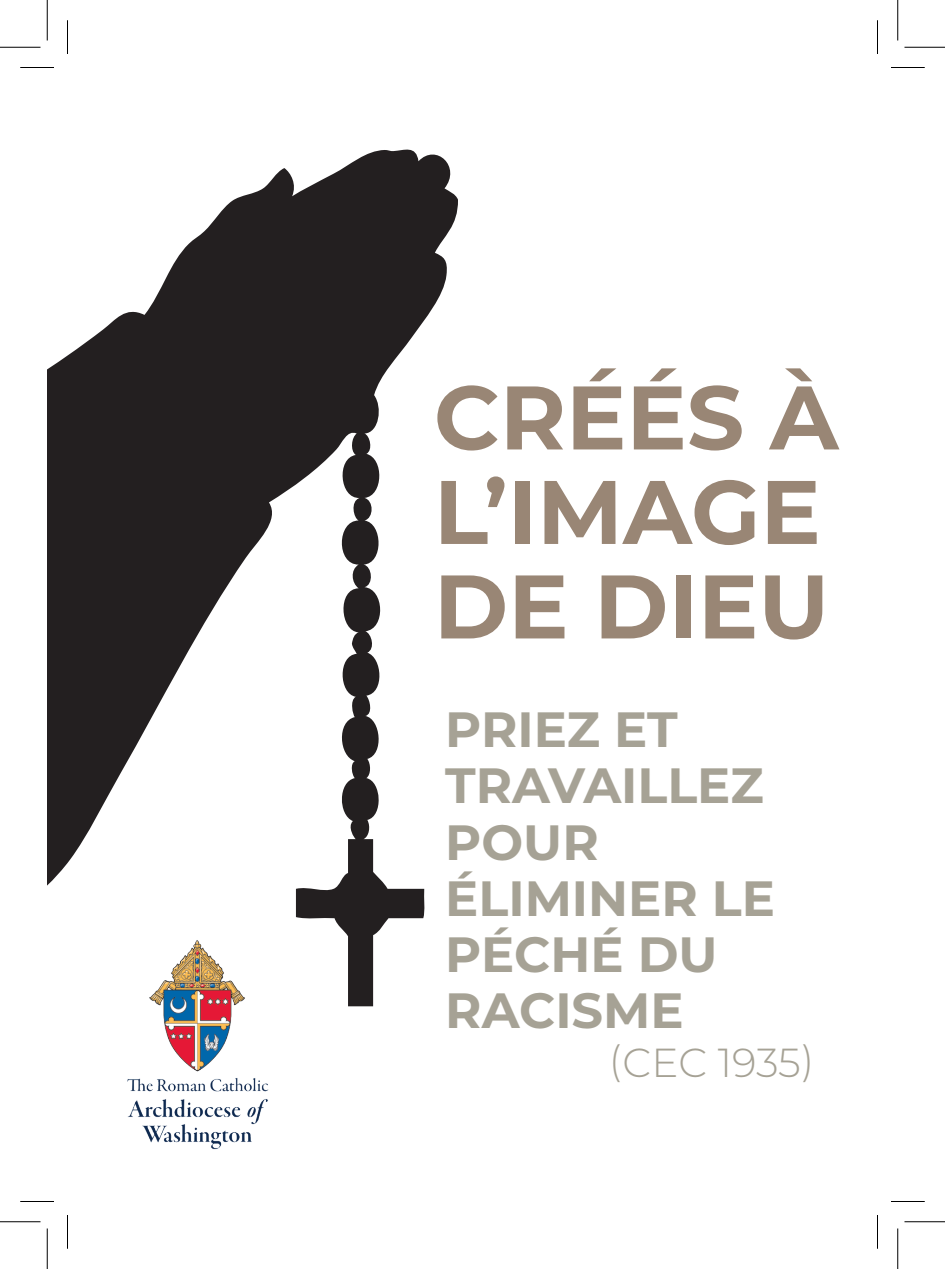
<style>
.page{position:relative;width:945px;height:1269px;background:#fff}
.page>*{position:absolute;margin:0;border:0;box-sizing:border-box;transform-origin:0 0}
.t1{font:700 90px/94.5px "Montserrat";color:#998675}
.t2{font:700 49.5px/56.2px "Montserrat";color:#a6a295}
.t3{font:300 40.5px "Montserrat";letter-spacing:-.005em;color:#a6a295}
</style>
<div class="page">
<svg style="left:47px;top:149px;width:411px;height:858px"></svg>
<img style="left:103px;top:930px;width:188px;height:220px">
<hr style="left:20px;top:67px;width:34px;height:1px;background:#000">
<hr style="left:891px;top:67px;width:34px;height:1px;background:#000">
<hr style="left:20px;top:1201px;width:34px;height:1px;background:#000">
<hr style="left:891px;top:1201px;width:34px;height:1px;background:#000">
<hr style="left:67px;top:20px;width:1px;height:34px;background:#000">
<hr style="left:67px;top:1215px;width:1px;height:34px;background:#000">
<hr style="left:877px;top:20px;width:1px;height:34px;background:#000">
<hr style="left:877px;top:1215px;width:1px;height:34px;background:#000">
<hr style="left:0;top:47px;width:40px;height:1px;background:#000">
<hr style="left:904px;top:47px;width:41px;height:1px;background:#000">
<hr style="left:0;top:1221px;width:40px;height:1px;background:#000">
<hr style="left:904px;top:1221px;width:41px;height:1px;background:#000">
<hr style="left:47px;top:0;width:1px;height:40px;background:#000">
<hr style="left:47px;top:1228px;width:1px;height:41px;background:#000">
<hr style="left:897px;top:0;width:1px;height:40px;background:#000">
<hr style="left:897px;top:1228px;width:1px;height:41px;background:#000">
<h1 class="t1" style="left:434px;top:366px;width:406px">CRÉÉS À<br>L’IMAGE<br>DE DIEU</h1>
<p class="t2" style="left:445px;top:699px;width:331px">PRIEZ ET<br>TRAVAILLEZ<br>POUR<br>ÉLIMINER LE<br>PÉCHÉ DU<br>RACISME</p>
<p class="t3" style="left:609px;top:1035px;width:208px">(CEC 1935)</p>
</div>
